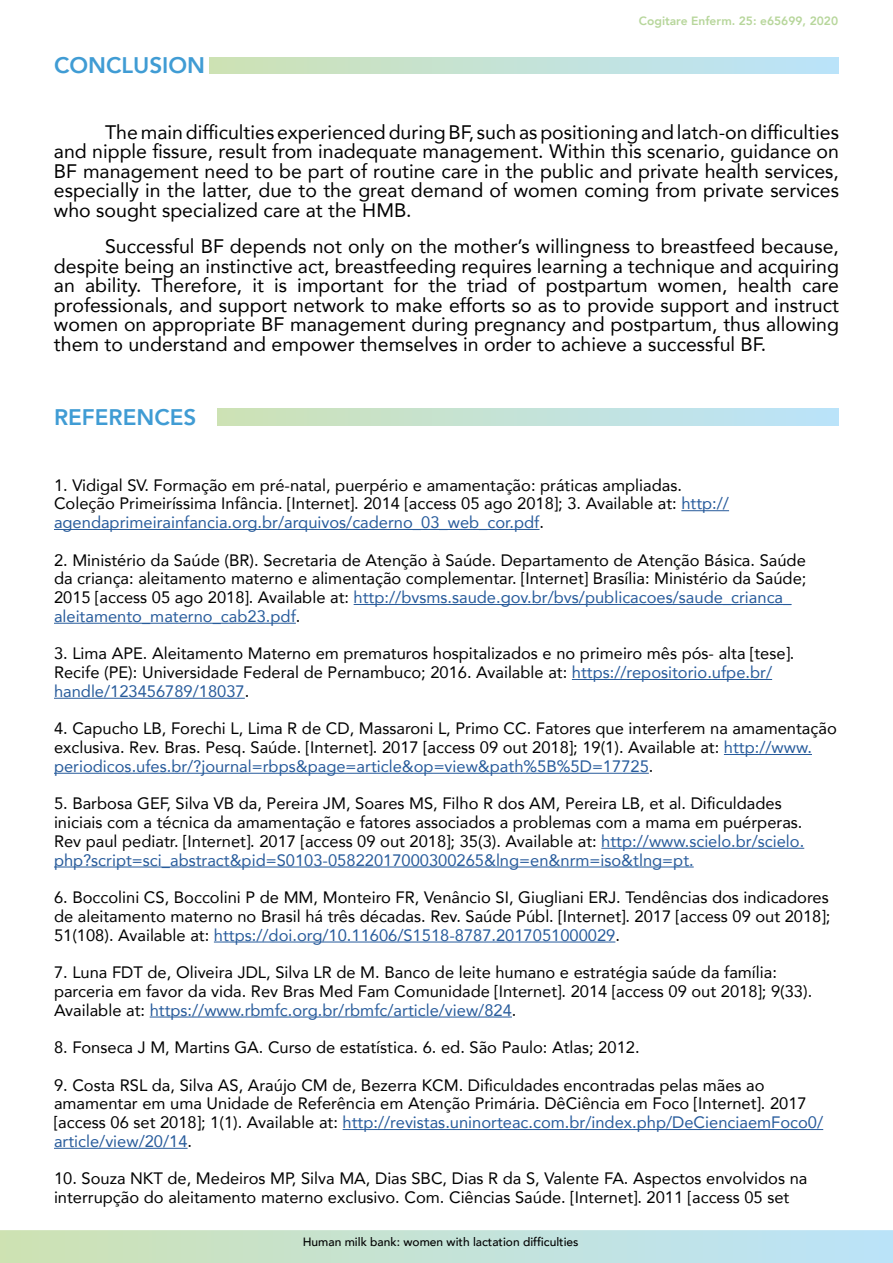
<style>
.page{position:relative;width:893px;height:1263px;background:#fff}
.page>*{position:absolute;margin:0;border:0;box-sizing:border-box;transform-origin:0 0}
.t1{font:800 22.5px "Avenir";color:#409cd4}
.t2{font:19.5px/19.5px "Avenir";color:#000;text-align:justify}
.t3{font:16.5px/18.8px "Avenir";color:#000}
.t4{font:500 12px "Avenir";color:#000}
.t5{font:800 12px "Avenir";color:#b7d69b}
.s1{color:#275b9b}
</style>
<div class="page">
<svg style="left:0;top:1230px;width:893px;height:33px;background:#c4e2d6"></svg>
<div style="left:210px;top:57px;width:629px;height:16px;background:linear-gradient(to right,#cee2b4,#bae3fb)"></div>
<div style="left:218px;top:409px;width:621px;height:16px;background:linear-gradient(to right,#cde2b5,#bae3fb)"></div>
<hr style="left:681px;top:510px;width:48px;height:1px;background:#275b9b">
<hr style="left:54px;top:529px;width:485px;height:1px;background:#275b9b">
<hr style="left:354px;top:604px;width:437px;height:1px;background:#275b9b">
<hr style="left:54px;top:623px;width:242px;height:1px;background:#275b9b">
<hr style="left:572px;top:679px;width:200px;height:1px;background:#275b9b">
<hr style="left:54px;top:698px;width:191px;height:1px;background:#275b9b">
<hr style="left:724px;top:754px;width:88px;height:1px;background:#275b9b">
<hr style="left:54px;top:773px;width:595px;height:1px;background:#275b9b">
<hr style="left:601px;top:848px;width:203px;height:1px;background:#275b9b">
<hr style="left:54px;top:866px;width:640px;height:1px;background:#275b9b">
<hr style="left:214px;top:941px;width:401px;height:1px;background:#275b9b">
<hr style="left:150px;top:1016px;width:362px;height:1px;background:#275b9b">
<hr style="left:343px;top:1129px;width:480px;height:1px;background:#275b9b">
<hr style="left:54px;top:1148px;width:134px;height:1px;background:#275b9b">
<h1 class="t1" style="left:54px;top:48px;width:153px">CONCLUSION</h1>
<p class="t5" style="left:639px;top:12px;width:201px">Cogitare Enferm. 25: e65699, 2020</p>
<p class="t2" style="left:54px;top:121px;width:786px;text-indent:51px">The main difficulties experienced during BF, such as positioning and latch-on difficulties and nipple fissure, result from inadequate management. Within this scenario, guidance on BF management need to be part of routine care in the public and private health services, especially in the latter, due to the great demand of women coming from private services who sought specialized care at the HMB.</p>
<p class="t2" style="left:54px;top:236px;width:786px;text-indent:51px">Successful BF depends not only on the mother’s willingness to breastfeed because, despite being an instinctive act, breastfeeding requires learning a technique and acquiring an ability. Therefore, it is important for the triad of postpartum women, health care professionals, and support network to make efforts so as to provide support and instruct women on appropriate BF management during pregnancy and postpartum, thus allowing them to understand and empower themselves in order to achieve a successful BF.</p>
<h1 class="t1" style="left:54px;top:400px;width:144px">REFERENCES</h1>
<p class="t3" style="left:54px;top:475px;width:677px">1. Vidigal SV. Formação em pré-natal, puerpério e amamentação: práticas ampliadas.<br>Coleção Primeiríssima Infância. [Internet]. 2014 [access 05 ago 2018]; 3. Available at: <span class="s1">http:// agendaprimeirainfancia.org.br/arquivos/caderno_03_web_cor.pdf</span>.</p>
<p class="t3" style="left:54px;top:550px;width:754px">2. Ministério da Saúde (BR). Secretaria de Atenção à Saúde. Departamento de Atenção Básica. Saúde da criança: aleitamento materno e alimentação complementar. [Internet] Brasília: Ministério da Saúde; 2015 [access 05 ago 2018]. Available at: <span class="s1">http://bvsms.saude.gov.br/bvs/publicacoes/saude_crianca_ aleitamento_materno_cab23.pdf</span>.</p>
<p class="t3" style="left:54px;top:644px;width:742px">3. Lima APE. Aleitamento Materno em prematuros hospitalizados e no primeiro mês pós- alta [tese].<br>Recife (PE): Universidade Federal de Pernambuco; 2016. Available at: <span class="s1">https://repositorio.ufpe.br/ handle/123456789/18037</span>.</p>
<p class="t3" style="left:54px;top:719px;width:784px">4. Capucho LB, Forechi L, Lima R de CD, Massaroni L, Primo CC. Fatores que interferem na amamentação exclusiva. Rev. Bras. Pesq. Saúde. [Internet]. 2017 [access 09 out 2018]; 19(1). Available at: <span class="s1">http://www. periodicos.ufes.br/?journal=rbps&amp;page=article&amp;op=view&amp;path%5B%5D=17725</span>.</p>
<p class="t3" style="left:54px;top:794px;width:752px">5. Barbosa GEF, Silva VB da, Pereira JM, Soares MS, Filho R dos AM, Pereira LB, et al. Dificuldades iniciais com a técnica da amamentação e fatores associados a problemas com a mama em puérperas.<br>Rev paul pediatr. [Internet]. 2017 [access 09 out 2018]; 35(3). Available at: <span class="s1">http://www.scielo.br/scielo. php?script=sci_abstract&amp;pid=S0103-05822017000300265&amp;lng=en&amp;nrm=iso&amp;tlng=pt.</span></p>
<p class="t3" style="left:54px;top:888px;width:778px;text-align:justify">6. Boccolini CS, Boccolini P de MM, Monteiro FR, Venâncio SI, Giugliani ERJ. Tendências dos indicadores de aleitamento materno no Brasil há três décadas. Rev. Saúde Públ. [Internet]. 2017 [access 09 out 2018]; 51(108). Available at: <span class="s1">https://doi.org/10.11606/S1518-8787.2017051000029</span>.</p>
<p class="t3" style="left:54px;top:963px;width:760px">7. Luna FDT de, Oliveira JDL, Silva LR de M. Banco de leite humano e estratégia saúde da família: parceria em favor da vida. Rev Bras Med Fam Comunidade [Internet]. 2014 [access 09 out 2018]; 9(33).<br>Available at: <span class="s1">https://www.rbmfc.org.br/rbmfc/article/view/824</span>.</p>
<p class="t3" style="left:54px;top:1037px;width:587px">8. Fonseca J M, Martins GA. Curso de estatística. 6. ed. São Paulo: Atlas; 2012.</p>
<p class="t3" style="left:54px;top:1075px;width:771px">9. Costa RSL da, Silva AS, Araújo CM de, Bezerra KCM. Dificuldades encontradas pelas mães ao amamentar em uma Unidade de Referência em Atenção Primária. DêCiência em Foco [Internet]. 2017 [access 06 set 2018]; 1(1). Available at: <span class="s1">http://revistas.uninorteac.com.br/index.php/DeCienciaemFoco0/ article/view/20/14</span>.</p>
<p class="t3" style="left:54px;top:1169px;width:755px">10. Souza NKT de, Medeiros MP, Silva MA, Dias SBC, Dias R da S, Valente FA. Aspectos envolvidos na interrupção do aleitamento materno exclusivo. Com. Ciências Saúde. [Internet]. 2011 [access 05 set</p>
<p class="t4" style="left:303px;top:1232px;width:277px">Human milk bank: women with lactation difficulties</p>
</div>
